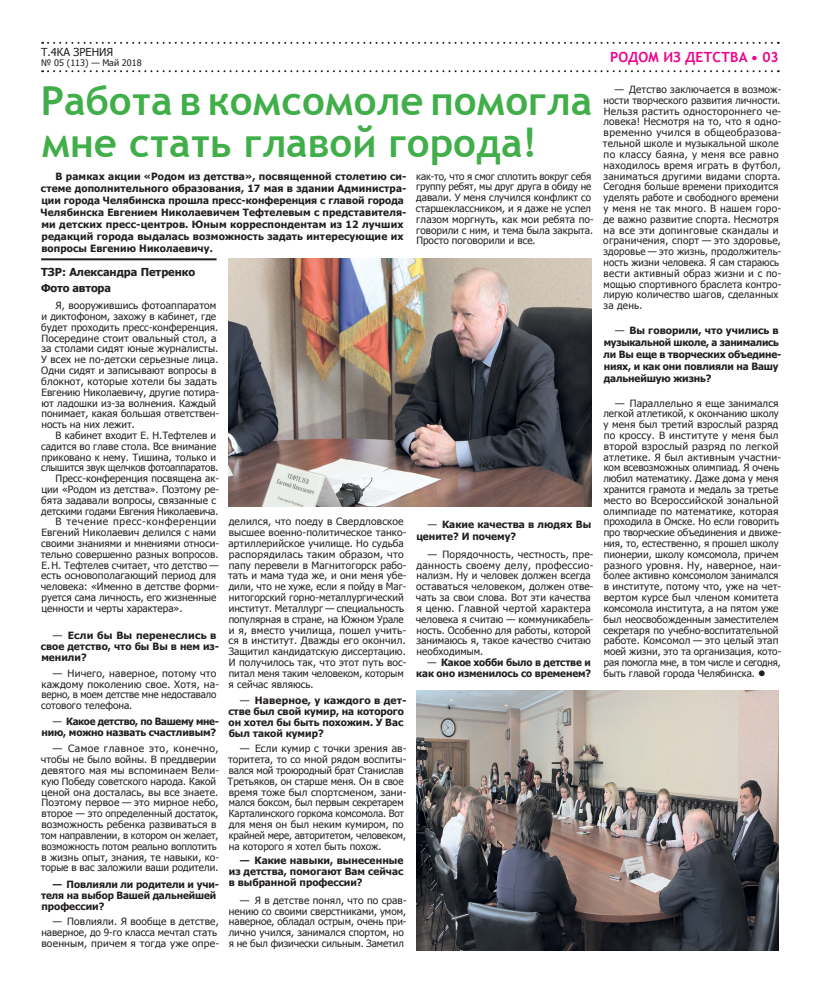
<style>
.page{position:relative;width:820px;height:993px;background:#fff}
.page>*{position:absolute;margin:0;border:0;box-sizing:border-box;transform-origin:0 0}
.t1{font:700 40px/42px "Trebuchet MS";color:#40ae49}
.t2{font:700 14px "Trebuchet MS";color:#ed028c}
.t3{font:700 11px/15.1px "Tahoma";color:#231f20}
.t4{font:11px "Tahoma";color:#231f20}
.t5{font:10px/10.8px "Tahoma";letter-spacing:.005em;color:#231f20}
.t6{font:700 10px/11px "Tahoma";letter-spacing:.005em;color:#231f20}
.t7{font:700 10px/12px "Tahoma";letter-spacing:-.015em;color:#231f20;text-align:right}
.t8{font:10px "Tahoma";letter-spacing:-.015em;color:#231f20}
.t9{font:10px "Tahoma";letter-spacing:.055em;color:#231f20}
.t10{font:9px "Tahoma";color:#231f20}
.s1{font-weight:400}
</style>
<div class="page">
<svg style="left:42px;top:70px;width:729px;height:2px"></svg>
<svg style="left:42px;top:42px;width:729px;height:2px"></svg>
<hr style="left:41px;top:258px;width:175px;height:2px;background:#231f20">
<img style="left:228px;top:258px;width:363px;height:249px">
<img style="left:416px;top:690px;width:362px;height:259px">
<p class="t4" style="left:41px;top:44px;width:74px">Т.4КА ЗРЕНИЯ</p>
<p class="t10" style="left:41px;top:57px;width:102px">№ 05 (113) — Май 2018</p>
<h2 class="t2" style="left:610px;top:48px;width:170px">родом из детства • 03</h2>
<h1 class="t1" style="left:41px;top:80px;width:552px">Работа в комсомоле помогла мне стать главой города!</h1>
<p class="t6" style="left:41px;top:169px;width:367px;line-height:12px;text-indent:15px">В рамках акции «Родом из детства», посвященной столетию си&shy;стеме дополнительного образования, 17 мая в здании Администра&shy;ции города Челябинска прошла пресс-конференция с главой города Челябинска Евгением Николаевичем Тефтелевым с представителя&shy;ми детских пресс-центров. Юным корреспондентам из 12 лучших редакций города выдалась возможность задать интересующие их вопросы Евгению Николаевичу.</p>
<p class="t3" style="left:41px;top:264px;width:156px">ТЗР: Александра Петренко<br>Фото автора</p>
<p class="t5" style="left:41px;top:299px;width:179px;text-indent:14px">Я, вооружившись фотоаппаратом и диктофоном, захожу в кабинет, где будет проходить пресс-конференция.<br>Посередине стоит овальный стол, а за столами сидят юные журналисты.<br>У всех не по-детски серьезные лица.<br>Одни сидят и записывают вопросы в блокнот, которые хотели бы задать Евгению Николаевичу, другие потира&shy;ют ладошки из-за волнения. Каждый понимает, какая большая ответствен&shy;ность на них лежит.</p>
<p class="t5" style="left:56px;top:429px;width:162px">В кабинет входит Е. Н.Тефтелев и</p>
<p class="t5" style="left:41px;top:440px;width:177px">садится во главе стола. Все внимание</p>
<p class="t5" style="left:41px;top:451px;width:176px">приковано к нему. Тишина, только и</p>
<p class="t8" style="left:41px;top:461px;width:179px">слышится звук щелчков фотоаппаратов.</p>
<p class="t5" style="left:56px;top:472px;width:165px">Пресс-конференция посвящена ак-</p>
<p class="t5" style="left:41px;top:483px;width:179px">ции «Родом из детства». Поэтому ре-</p>
<p class="t5" style="left:41px;top:494px;width:176px">бята задавали вопросы, связанные с</p>
<p class="t8" style="left:41px;top:504px;width:178px">детскими годами Евгения Николаевича.</p>
<p class="t9" style="left:56px;top:515px;width:162px">В течение пресс-конференции</p>
<p class="t5" style="left:41px;top:526px;width:176px">Евгений Николаевич делился с нами</p>
<p class="t5" style="left:41px;top:537px;width:179px">своими знаниями и мнениями относи-</p>
<p class="t5" style="left:41px;top:548px;width:179px">тельно совершенно разных вопросов.</p>
<p class="t5" style="left:41px;top:559px;width:179px">Е.Н. Тефтелев считает, что детство —</p>
<p class="t5" style="left:41px;top:569px;width:177px">есть основополагающий период для</p>
<p class="t5" style="left:41px;top:580px;width:180px">человека: «Именно в детстве форми-</p>
<p class="t5" style="left:42px;top:591px;width:176px">руется сама личность, его жизненные</p>
<p class="t5" style="left:41px;top:602px;width:142px">ценности и черты характера».</p>
<p class="t6" style="left:41px;top:629px;width:180px;text-indent:12px"><span class="s1">—</span> Если бы Вы перенеслись в свое детство, что бы Вы в нем из&shy;менили?</p>
<p class="t5" style="left:41px;top:667px;width:179px;text-indent:12px">— Ничего, наверное, потому что каждому поколению свое. Хотя, на&shy;верно, в моем детстве мне недоставало сотового телефона.</p>
<p class="t7" style="left:41px;top:715px;width:179px;line-height:11px"><span class="s1">—</span> Какое детство, по Вашему мне&shy;нию, можно назвать счастливым?</p>
<p class="t5" style="left:41px;top:742px;width:180px;text-indent:12px">— Самое главное это, конечно, чтобы не было войны. В преддверии девятого мая мы вспоминаем Вели&shy;кую Победу советского народа. Какой ценой она досталась, вы все знаете.<br>Поэтому первое — это мирное небо, второе — это определенный достаток, возможность ребенка развиваться в том направлении, в котором он желает, возможность потом реально воплотить в жизнь опыт, знания, те навыки, ко&shy;торые в вас заложили ваши родители.</p>
<p class="t6" style="left:41px;top:877px;width:179px;text-indent:12px">— Повлияли ли родители и учи&shy;теля на выбор Вашей дальнейшей профессии?</p>
<p class="t5" style="left:41px;top:915px;width:179px;text-indent:11px">— Повлияли. Я вообще в детстве, наверное, до 9-го класса мечтал стать военным, причем я тогда уже опре-</p>
<p class="t5" style="left:228px;top:515px;width:180px">делился, что поеду в Свердловское высшее военно-политическое танко&shy;артиллерийское училище. Но судьба распорядилась таким образом, что папу перевели в Магнитогорск рабо&shy;тать и мама туда же, и они меня убе&shy;дили, что не хуже, если я пойду в Маг&shy;нитогорский горно-металлургический институт. Металлург — специальность популярная в стране, на Южном Урале и я, вместо училища, пошел учить&shy;ся в институт. Дважды его окончил.<br>Защитил кандидатскую диссертацию.<br>И получилось так, что этот путь вос&shy;питал меня таким человеком, которым я сейчас являюсь.</p>
<p class="t6" style="left:228px;top:694px;width:180px;text-indent:12px"><span class="s1">—</span> Наверное, у каждого в дет&shy;стве был свой кумир, на которого он хотел бы быть похожим. У Вас был такой кумир?</p>
<p class="t5" style="left:227px;top:742px;width:180px;text-indent:12px">— Если кумир с точки зрения ав&shy;торитета, то со мной рядом воспиты&shy;вался мой троюродный брат Станислав Третьяков, он старше меня. Он в свое время тоже был спортсменом, зани&shy;мался боксом, был первым секретарем Карталинского горкома комсомола. Вот для меня он был неким кумиром, по крайней мере, авторитетом, человеком, на которого я хотел быть похож.</p>
<p class="t6" style="left:229px;top:854px;width:176px;text-align:justify;text-indent:11px">— Какие навыки, вынесенные из детства, помогают Вам сейчас в выбранной профессии?</p>
<p class="t5" style="left:228px;top:893px;width:179px;text-indent:12px">— Я в детстве понял, что по срав&shy;нению со своими сверстниками, умом, наверное, обладал острым, очень при&shy;лично учился, занимался спортом, но я не был физически сильным. Заметил</p>
<p class="t5" style="left:416px;top:170px;width:179px">как-то, что я смог сплотить вокруг себя группу ребят, мы друг друга в обиду не давали. У меня случился конфликт со старшеклассником, и я даже не успел глазом моргнуть, как мои ребята по&shy;говорили с ним, и тема была закрыта.<br>Просто поговорили и все.</p>
<p class="t6" style="left:416px;top:517px;width:176px;line-height:12px;text-indent:11px"><span class="s1">—</span> Какие качества в людях Вы цените? И почему?</p>
<p class="t5" style="left:415px;top:548px;width:179px;text-indent:12px">— Порядочность, честность, пре&shy;данность своему делу, профессио&shy;нализм. Ну и человек должен всегда оставаться человеком, должен отве&shy;чать за свои слова. Вот эти качества я ценю. Главной чертой характера человека я считаю — коммуникабель&shy;ность. Особенно для работы, которой занимаюсь я, такое качество считаю необходимым.</p>
<p class="t6" style="left:416px;top:656px;width:176px;text-align:right"><span class="s1">—</span> Какое хобби было в детстве и как оно изменилось со временем?</p>
<p class="t5" style="left:602px;top:83px;width:180px;text-indent:12px">— Детство заключается в возмож&shy;ности творческого развития личности.<br>Нельзя растить одностороннего че&shy;ловека! Несмотря на то, что я одно&shy;временно учился в общеобразова&shy;тельной школе и музыкальной школе по классу баяна, у меня все равно находилось время играть в футбол, заниматься другими видами спорта.<br>Сегодня больше времени приходится уделять работе и свободного времени у меня не так много. В нашем горо&shy;де важно развитие спорта. Несмотря на все эти допинговые скандалы и ограничения, спорт — это здоровье, здоровье — это жизнь, продолжитель&shy;ность жизни человека. Я сам стараюсь вести активный образ жизни и с по&shy;мощью спортивного браслета контро&shy;лирую количество шагов, сделанных за день.</p>
<p class="t7" style="left:603px;top:323px;width:179px;text-align:left;text-indent:11px"><span class="s1">—</span> Вы говорили, что учились в музыкальной школе, а занимались ли Вы еще в творческих объедине&shy;ниях, и как они повлияли на Вашу дальнейшую жизнь?</p>
<p class="t5" style="left:603px;top:397px;width:179px;text-indent:12px">— Параллельно я еще занимался легкой атлетикой, к окончанию школу у меня был третий взрослый разряд по кроссу. В институте у меня был второй взрослый разряд по легкой атлетике. Я был активным участни&shy;ком всевозможных олимпиад. Я очень любил математику. Даже дома у меня хранится грамота и медаль за третье место во Всероссийской зональной олимпиаде по математике, которая проходила в Омске. Но если говорить про творческие объединения и движе&shy;ния, то, естественно, я прошел школу пионерии, школу комсомола, причем разного уровня. Ну, наверное, наи&shy;более активно комсомолом занимался в институте, потому что, уже на чет&shy;вертом курсе был членом комитета комсомола института, а на пятом уже был неосвобожденным заместителем секретаря по учебно-воспитательной работе. Комсомол — это целый этап моей жизни, это та организация, кото&shy;рая помогла мне, в том числе и сегодня, быть главой города Челябинска. ●</p>
</div>
